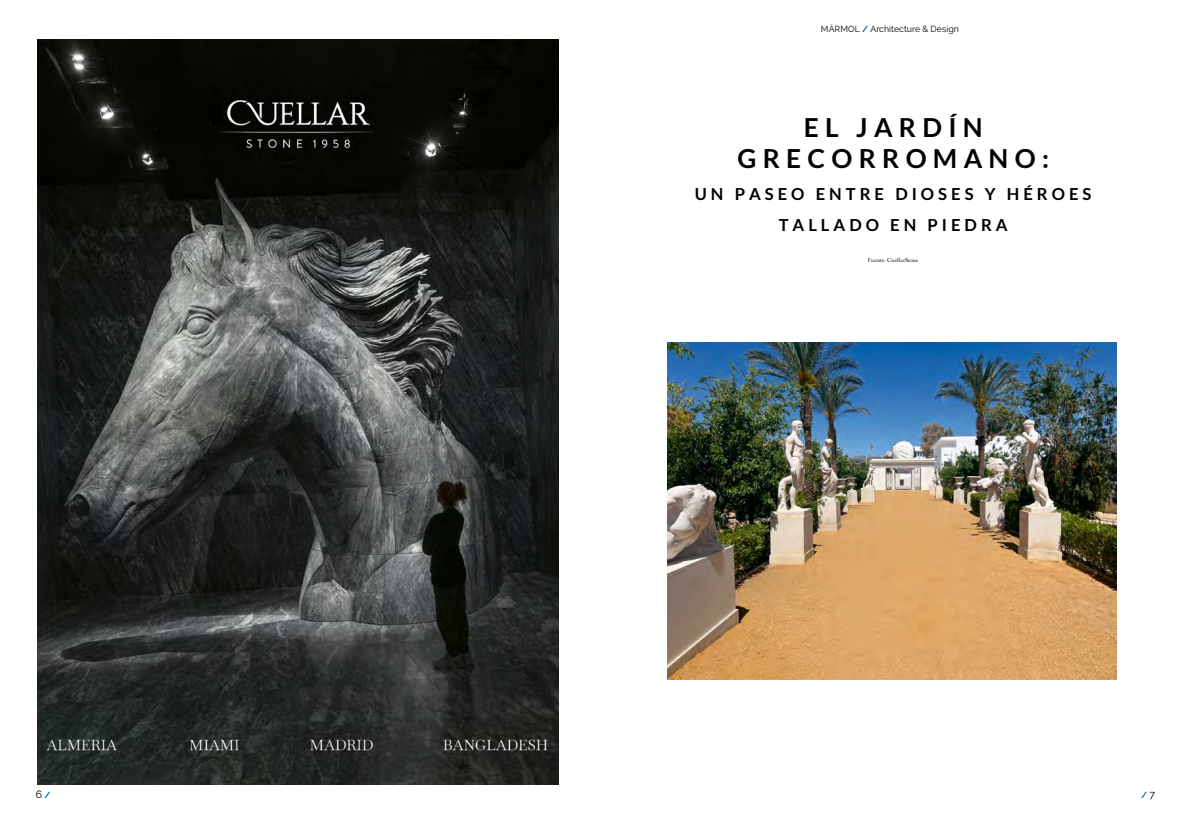
<style>
.page{position:relative;width:1191px;height:819px;background:#fff}
.page>*{position:absolute;margin:0;border:0;box-sizing:border-box;transform-origin:0 0}
.t1{font:700 26.25px/31.5px "Lato";letter-spacing:.24em;color:#000;text-align:center}
.t2{font:700 16.62px/31.5px "Lato";letter-spacing:.24em;color:#000;text-align:center}
.t3{font:10.5px "Raleway";color:#000}
.t4{font:8.75px "Raleway";letter-spacing:.005em;color:#000}
.t5{font:700 8.75px "Raleway";color:#005cb9}
.t6{font:6.12px "Fanwood";color:#000}
.s1{font-weight:700;font-size:8.75px;color:#005cb9}
.s2{font-weight:700;color:#005cb9}
.s3{font-weight:400;font-size:10.5px;color:#000}
</style>
<div class="page">
<img style="left:37px;top:40px;width:521px;height:744px">
<img style="left:667px;top:342px;width:449px;height:337px">
<p class="t3" style="left:36px;top:788px;width:16px">6 <span class="s1">/</span></p>
<p class="t4" style="left:821px;top:23px;width:139px">MÁRMOL <span class="s2">/</span> Architecture &amp; Design</p>
<h1 class="t1" style="left:737px;top:111px;width:313px">EL JARDÍN<br>GRECORROMANO:</h1>
<p class="t2" style="left:695px;top:177px;width:398px">UN PASEO ENTRE DIOSES Y HÉROES<br>TALLADO EN PIEDRA</p>
<p class="t6" style="left:868px;top:257px;width:52px">Fuente: CuellarStone</p>
<p class="t5" style="left:1141px;top:790px;width:15px">/ <span class="s3">7</span></p>
</div>
